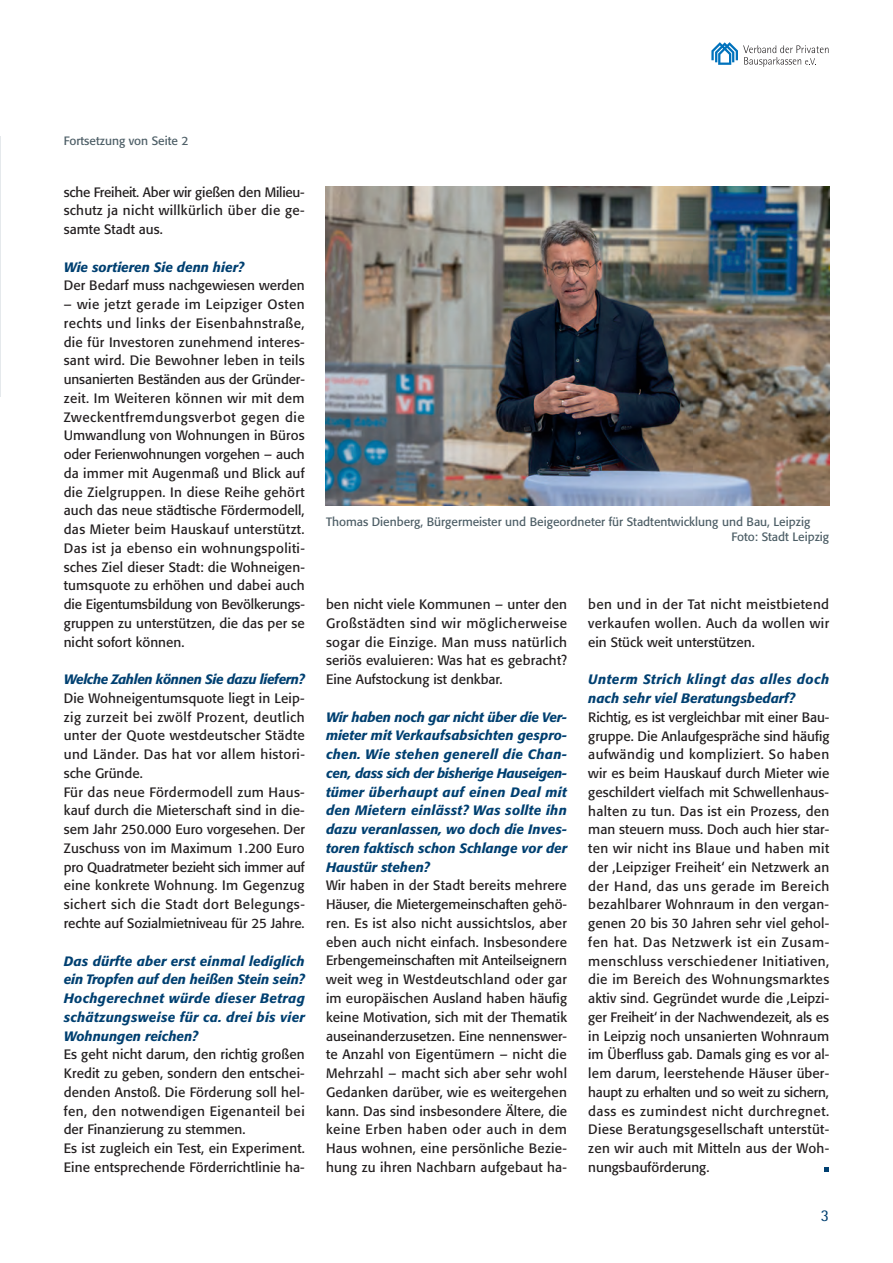
<style>
.page{position:relative;width:893px;height:1263px;background:#fff}
.page>*{position:absolute;margin:0;border:0;box-sizing:border-box;transform-origin:0 0}
.t1{font:16.5px "Rotis Semi Sans Pro";color:#004071}
.t2{font:13.5px/18.8px "Formata Std";letter-spacing:.01em;color:#231f20;text-align:justify}
.t3{font:italic 500 13.5px/18.8px "Formata Std";color:#004071;text-align:justify}
.t4{font:italic 500 13.5px/18.8px "Formata Std";letter-spacing:.035em;color:#004071}
.t5{font:italic 500 13.5px "Formata Std";letter-spacing:-.025em;color:#004071}
.t6{font:12px/15px "Formata Std";color:#4d5e66}
</style>
<div class="page">
<svg style="left:711px;top:42px;width:117px;height:25px"></svg>
<svg style="left:824px;top:1167px;width:4px;height:5px"></svg>
<img style="left:325px;top:186px;width:504px;height:319px">
<p class="t6" style="left:64px;top:133px;width:126px">Fortsetzung von Seite 2</p>
<p class="t2" style="left:64px;top:182px;width:242px">sche Freiheit. Aber wir gießen den Milieu&shy;schutz ja nicht willkürlich über die ge&shy;samte Stadt aus.</p>
<p class="t3" style="left:64px;top:257px;width:182px">Wie sortieren Sie denn hier?</p>
<p class="t2" style="left:64px;top:276px;width:242px">Der Bedarf muss nachgewiesen werden</p>
<p class="t2" style="left:64px;top:295px;width:243px">– wie jetzt gerade im Leipziger Osten rechts und links der Eisenbahnstraße, die für Investoren zunehmend interes&shy;sant wird. Die Bewohner leben in teils unsanierten Beständen aus der Gründer&shy;zeit. Im Weiteren können wir mit dem Zweckentfremdungsverbot gegen die Umwandlung von Wohnungen in Büros oder Ferienwohnungen vorgehen – auch da immer mit Augenmaß und Blick auf die Zielgruppen. In diese Reihe gehört auch das neue städtische Fördermodell, das Mieter beim Hauskauf unterstützt.<br>Das ist ja ebenso ein wohnungspoliti&shy;sches Ziel dieser Stadt: die Wohneigen&shy;tumsquote zu erhöhen und dabei auch die Eigentumsbildung von Bevölkerungs&shy;gruppen zu unterstützen, die das per se nicht sofort können.</p>
<p class="t5" style="left:64px;top:671px;width:242px">Welche Zahlen können Sie dazu liefern?</p>
<p class="t2" style="left:64px;top:689px;width:243px;text-align:left">Die Wohneigentumsquote liegt in Leip&shy;zig zurzeit bei zwölf Prozent, deutlich unter der Quote westdeutscher Städte und Länder. Das hat vor allem histori&shy;sche Gründe.<br>Für das neue Fördermodell zum Haus&shy;kauf durch die Mieterschaft sind in die&shy;sem Jahr 250.000 Euro vorgesehen. Der Zuschuss von im Maximum 1.200 Euro pro Quadratmeter bezieht sich immer auf eine konkrete Wohnung. Im Gegenzug sichert sich die Stadt dort Belegungs&shy;rechte auf Sozialmietniveau für 25 Jahre.</p>
<p class="t3" style="left:64px;top:951px;width:243px">Das dürfte aber erst einmal lediglich ein Tropfen auf den heißen Stein sein?<br>Hochgerechnet würde dieser Betrag schätzungsweise für ca. drei bis vier Wohnungen reichen?</p>
<p class="t2" style="left:64px;top:1045px;width:243px;text-align:left">Es geht nicht darum, den richtig großen Kredit zu geben, sondern den entschei&shy;denden Anstoß. Die Förderung soll hel&shy;fen, den notwendigen Eigenanteil bei der Finanzierung zu stemmen.<br>Es ist zugleich ein Test, ein Experiment.<br>Eine entsprechende Förderrichtlinie ha-</p>
<p class="t6" style="left:731px;top:514px;width:99px;text-indent:-405px">Thomas Dienberg, Bürgermeister und Beigeordneter für Stadtentwicklung und Bau, Leipzig<br>Foto: Stadt Leipzig</p>
<p class="t2" style="left:326px;top:595px;width:243px">ben nicht viele Kommunen – unter den Großstädten sind wir möglicherweise sogar die Einzige. Man muss natürlich seriös evaluieren: Was hat es gebracht?<br>Eine Aufstockung ist denkbar.</p>
<p class="t3" style="left:326px;top:707px;width:243px">Wir haben noch gar nicht über die Ver&shy;mieter mit Verkaufsabsichten gespro&shy;chen. Wie stehen generell die Chan&shy;cen, dass sich der bisherige Hauseigen&shy;tümer überhaupt auf einen Deal mit den Mietern einlässt? Was sollte ihn dazu veranlassen, wo doch die Inves&shy;toren faktisch schon Schlange vor der Haustür stehen?</p>
<p class="t2" style="left:326px;top:876px;width:243px">Wir haben in der Stadt bereits mehrere Häuser, die Mietergemeinschaften gehö&shy;ren. Es ist also nicht aussichtslos, aber eben auch nicht einfach. Insbesondere Erbengemeinschaften mit Anteilseignern weit weg in Westdeutschland oder gar im europäischen Ausland haben häufig keine Motivation, sich mit der Thematik auseinanderzusetzen. Eine nennenswer&shy;te Anzahl von Eigentümern – nicht die Mehrzahl – macht sich aber sehr wohl Gedanken darüber, wie es weitergehen kann. Das sind insbesondere Ältere, die keine Erben haben oder auch in dem Haus wohnen, eine persönliche Bezie&shy;hung zu ihren Nachbarn aufgebaut ha-</p>
<p class="t2" style="left:588px;top:595px;width:242px">ben und in der Tat nicht meistbietend verkaufen wollen. Auch da wollen wir ein Stück weit unterstützen.</p>
<p class="t4" style="left:588px;top:670px;width:242px">Unterm Strich klingt das alles doch nach sehr viel Beratungsbedarf?</p>
<p class="t2" style="left:588px;top:708px;width:243px">Richtig, es ist vergleichbar mit einer Bau&shy;gruppe. Die Anlaufgespräche sind häufig aufwändig und kompliziert. So haben wir es beim Hauskauf durch Mieter wie geschildert vielfach mit Schwellenhaus&shy;halten zu tun. Das ist ein Prozess, den man steuern muss. Doch auch hier star&shy;ten wir nicht ins Blaue und haben mit der ‚Leipziger Freiheit‘ ein Netzwerk an der Hand, das uns gerade im Bereich bezahlbarer Wohnraum in den vergan&shy;genen 20 bis 30 Jahren sehr viel gehol&shy;fen hat. Das Netzwerk ist ein Zusam&shy;menschluss verschiedener Initiativen, die im Bereich des Wohnungsmarktes aktiv sind. Gegründet wurde die ‚Leipzi&shy;ger Freiheit‘ in der Nachwendezeit, als es in Leipzig noch unsanierten Wohnraum im Überfluss gab. Damals ging es vor al&shy;lem darum, leerstehende Häuser über&shy;haupt zu erhalten und so weit zu sichern, dass es zumindest nicht durchregnet.<br>Diese Beratungsgesellschaft unterstüt&shy;zen wir auch mit Mitteln aus der Woh&shy;nungsbauförderung.</p>
<p class="t1" style="left:821px;top:1206px;width:10px">3</p>
</div>
